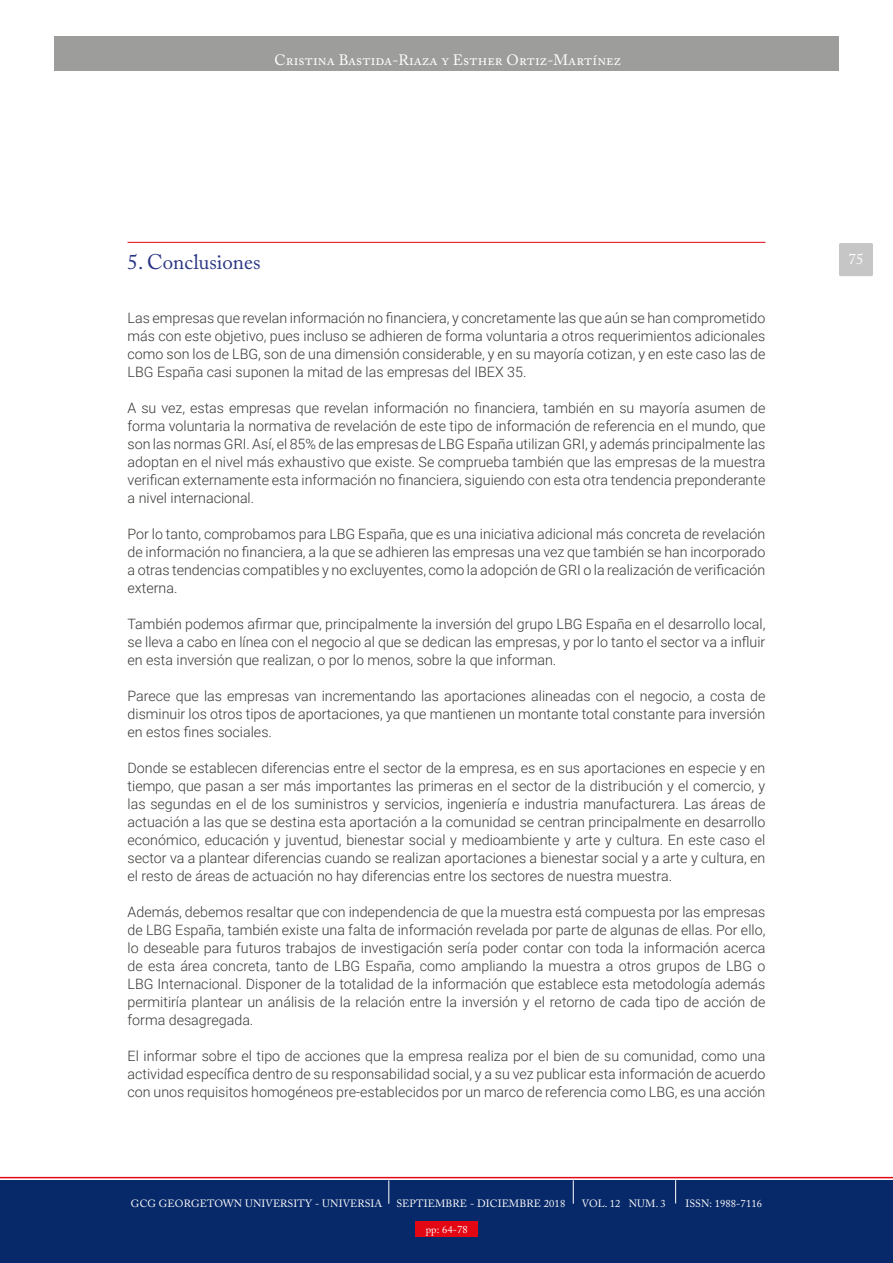
<style>
.page{position:relative;width:893px;height:1263px;background:#fff}
.page>*{position:absolute;margin:0;border:0;box-sizing:border-box;transform-origin:0 0}
.t1{font:21px "Adobe Caslon Pro";color:#283583}
.t2{font:15px "Adobe Caslon Pro";letter-spacing:.005em;color:#fff}
.t3{font:300 14.25px/18px "Roboto";color:#3a3835;text-align:justify}
.t4{font:10.5px "Adobe Caslon Pro";letter-spacing:.01em;color:#fff}
</style>
<div class="page">
<div style="left:54px;top:37px;width:785px;height:34px;background:#9d9d9c"></div>
<div style="left:0;top:1180px;width:893px;height:83px;background:#082969"></div>
<svg style="left:0;top:1177px;width:893px;height:27px"></svg>
<div style="left:415px;top:1221px;width:63px;height:16px;background:#e30613"></div>
<div style="left:839px;top:243px;width:34px;height:33px;background:#c6c6c6;border-radius:2px"></div>
<hr style="left:128px;top:242px;width:637px;height:1px;background:#e30613">
<p class="t2" style="left:274px;top:51px;width:348px">Cristina Bastida-Riaza y Esther Ortiz-Martínez</p>
<h1 class="t1" style="left:128px;top:250px;width:134px">5. Conclusiones</h1>
<p class="t2" style="left:848px;top:250px;width:16px">75</p>
<p class="t3" style="left:128px;top:308px;width:639px">Las empresas que revelan información no financiera, y concretamente las que aún se han comprometido más con este objetivo, pues incluso se adhieren de forma voluntaria a otros requerimientos adicionales como son los de LBG, son de una dimensión considerable, y en su mayoría cotizan, y en este caso las de LBG España casi suponen la mitad de las empresas del IBEX 35.</p>
<p class="t3" style="left:128px;top:398px;width:639px">A su vez, estas empresas que revelan información no financiera, también en su mayoría asumen de forma voluntaria la normativa de revelación de este tipo de información de referencia en el mundo, que son las normas GRI. Así, el 85% de las empresas de LBG España utilizan GRI, y además principalmente las adoptan en el nivel más exhaustivo que existe. Se comprueba también que las empresas de la muestra verifican externamente esta información no financiera, siguiendo con esta otra tendencia preponderante a nivel internacional.</p>
<p class="t3" style="left:128px;top:524px;width:639px">Por lo tanto, comprobamos para LBG España, que es una iniciativa adicional más concreta de revelación de información no financiera, a la que se adhieren las empresas una vez que también se han incorporado a otras tendencias compatibles y no excluyentes, como la adopción de GRI o la realización de verificación externa.</p>
<p class="t3" style="left:128px;top:614px;width:639px">También podemos afirmar que, principalmente la inversión del grupo LBG España en el desarrollo local, se lleva a cabo en línea con el negocio al que se dedican las empresas, y por lo tanto el sector va a influir en esta inversión que realizan, o por lo menos, sobre la que informan.</p>
<p class="t3" style="left:128px;top:686px;width:639px">Parece que las empresas van incrementando las aportaciones alineadas con el negocio, a costa de disminuir los otros tipos de aportaciones, ya que mantienen un montante total constante para inversión en estos fines sociales.</p>
<p class="t3" style="left:128px;top:758px;width:639px">Donde se establecen diferencias entre el sector de la empresa, es en sus aportaciones en especie y en tiempo, que pasan a ser más importantes las primeras en el sector de la distribución y el comercio, y las segundas en el de los suministros y servicios, ingeniería e industria manufacturera. Las áreas de actuación a las que se destina esta aportación a la comunidad se centran principalmente en desarrollo económico, educación y juventud, bienestar social y medioambiente y arte y cultura. En este caso el sector va a plantear diferencias cuando se realizan aportaciones a bienestar social y a arte y cultura, en el resto de áreas de actuación no hay diferencias entre los sectores de nuestra muestra.</p>
<p class="t3" style="left:128px;top:902px;width:639px">Además, debemos resaltar que con independencia de que la muestra está compuesta por las empresas de LBG España, también existe una falta de información revelada por parte de algunas de ellas. Por ello, lo deseable para futuros trabajos de investigación sería poder contar con toda la información acerca de esta área concreta, tanto de LBG España, como ampliando la muestra a otros grupos de LBG o LBG Internacional. Disponer de la totalidad de la información que establece esta metodología además permitiría plantear un análisis de la relación entre la inversión y el retorno de cada tipo de acción de forma desagregada.</p>
<p class="t3" style="left:128px;top:1046px;width:639px">El informar sobre el tipo de acciones que la empresa realiza por el bien de su comunidad, como una actividad específica dentro de su responsabilidad social, y a su vez publicar esta información de acuerdo con unos requisitos homogéneos pre-establecidos por un marco de referencia como LBG, es una acción</p>
<p class="t4" style="left:131px;top:1197px;width:253px">GCG GEORGETOWN UNIVERSITY - UNIVERSIA</p>
<p class="t4" style="left:396px;top:1197px;width:170px">SEPTIEMBRE - DICIEMBRE 2018</p>
<p class="t4" style="left:582px;top:1197px;width:85px">VOL. 12 NUM. 3</p>
<p class="t4" style="left:685px;top:1197px;width:78px">ISSN: 1988-7116</p>
<p class="t4" style="left:426px;top:1223px;width:43px">pp: 64-78</p>
</div>
